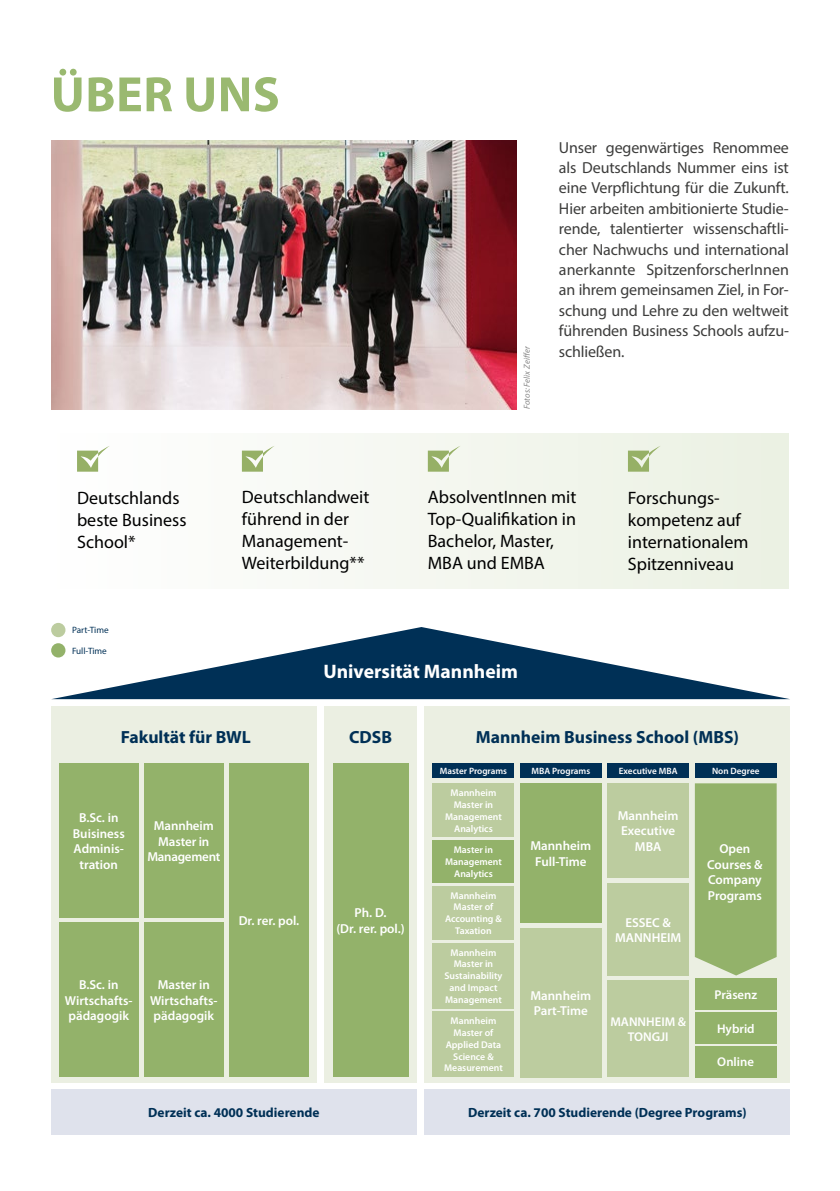
<style>
.page{position:relative;width:840px;height:1191px;background:#fff}
.page>*{position:absolute;margin:0;border:0;box-sizing:border-box;transform-origin:0 0}
.t1{font:700 50px "Myriad Pro";letter-spacing:.01em;color:#9ab970}
.t2{font:700 19.6px "Myriad Pro";color:#fff}
.t3{font:18px/22px "Myriad Pro";color:#000}
.t4{font:700 17.6px "Myriad Pro";color:#003056}
.t5{font:16px/20.4px "Myriad Pro";letter-spacing:-.01em;color:#3c3c3b;text-align:justify}
.t6{font:700 13.4px "Myriad Pro";color:#003056}
.t7{font:600 13px/15.6px "Myriad Pro";color:#fff;text-align:center}
.t8{font:600 12.8px/15.2px "Myriad Pro";color:#fff;text-align:center}
.t9{font:600 9.8px/11.8px "Myriad Pro";color:#fff;text-align:center}
.t10{font:600 9.2px "Myriad Pro";color:#fff}
.t11{font:9.2px "Myriad Pro";color:#003056}
.t12{font:italic 8.6px "Myriad Pro";letter-spacing:.01em;color:#878787}
</style>
<div class="page">
<div style="left:51px;top:433px;width:737px;height:155px;background:linear-gradient(to right,#fffeff,#ebf1e2)"></div>
<svg style="left:51px;top:627px;width:738px;height:72px"></svg>
<div style="left:51px;top:706px;width:265px;height:376px;background:#ebefe2"></div>
<div style="left:324px;top:706px;width:92px;height:376px;background:#ebefe2"></div>
<div style="left:51px;top:1089px;width:365px;height:45px;background:#dfe2ec"></div>
<div style="left:424px;top:706px;width:365px;height:376px;background:#ebefe2"></div>
<div style="left:424px;top:1089px;width:365px;height:45px;background:#dfe2ec"></div>
<img style="left:51px;top:141px;width:465px;height:268px">
<div style="left:59px;top:763px;width:80px;height:155px;background:#93b26a"></div>
<div style="left:59px;top:922px;width:80px;height:155px;background:#93b26a"></div>
<div style="left:229px;top:763px;width:80px;height:314px;background:#93b26a"></div>
<div style="left:333px;top:763px;width:75px;height:314px;background:#93b26a"></div>
<div style="left:144px;top:763px;width:79px;height:155px;background:#93b26a"></div>
<div style="left:144px;top:922px;width:79px;height:155px;background:#93b26a"></div>
<div style="left:694px;top:783px;width:82px;height:192px;background:#93b26a"></div>
<div style="left:607px;top:783px;width:81px;height:94px;background:#bccc9f"></div>
<div style="left:519px;top:783px;width:82px;height:140px;background:#93b26a"></div>
<div style="left:432px;top:885px;width:82px;height:54px;background:#bccc9f"></div>
<div style="left:432px;top:783px;width:82px;height:54px;background:#bccc9f"></div>
<div style="left:432px;top:840px;width:82px;height:42px;background:#93b26a"></div>
<div style="left:519px;top:928px;width:82px;height:149px;background:#bccc9f"></div>
<div style="left:432px;top:763px;width:82px;height:15px;background:#003056"></div>
<div style="left:519px;top:763px;width:82px;height:15px;background:#003056"></div>
<div style="left:607px;top:763px;width:81px;height:15px;background:#003056"></div>
<div style="left:694px;top:763px;width:82px;height:15px;background:#003056"></div>
<div style="left:607px;top:980px;width:81px;height:97px;background:#bccc9f"></div>
<div style="left:694px;top:979px;width:82px;height:31px;background:#93b26a"></div>
<div style="left:694px;top:1012px;width:82px;height:31px;background:#93b26a"></div>
<div style="left:694px;top:1046px;width:82px;height:31px;background:#93b26a"></div>
<div style="left:607px;top:883px;width:81px;height:92px;background:#bccc9f"></div>
<svg style="left:77px;top:446px;width:33px;height:26px"></svg>
<svg style="left:242px;top:446px;width:32px;height:26px"></svg>
<svg style="left:427px;top:446px;width:33px;height:26px"></svg>
<svg style="left:627px;top:446px;width:33px;height:26px"></svg>
<div style="left:432px;top:1011px;width:82px;height:66px;background:#bccc9f"></div>
<div style="left:432px;top:942px;width:82px;height:66px;background:#bccc9f"></div>
<div style="left:51px;top:623px;width:14px;height:14px;background:#bccc9f;border-radius:50%"></div>
<div style="left:51px;top:643px;width:14px;height:14px;background:#93b26a;border-radius:50%"></div>
<h1 class="t1" style="left:51px;top:62px;width:230px">ÜBER UNS</h1>
<p class="t12" style="left:521px;top:409px;width:64px;rotate:-90deg">Fotos: Felix Zeiffer</p>
<p class="t5" style="left:558px;top:137px;width:231px">Unser gegenwärtiges Renommee als Deutschlands Nummer eins ist eine Verpflichtung für die Zukunft.<br>Hier arbeiten ambitionierte Studie&shy;rende, talentierter wissenschaftli&shy;cher Nachwuchs und international anerkannte SpitzenforscherInnen an ihrem gemeinsamen Ziel, in For&shy;schung und Lehre zu den weltweit führenden Business Schools aufzu&shy;schließen.</p>
<p class="t3" style="left:77px;top:486px;width:111px">Deutschlands beste Business<br>School*</p>
<p class="t11" style="left:72px;top:624px;width:38px">Part-Time</p>
<p class="t11" style="left:72px;top:645px;width:36px">Full-Time</p>
<p class="t3" style="left:242px;top:485px;width:129px">Deutschlandweit führend in der<br>Management-<br>Weiterbildung**</p>
<p class="t3" style="left:427px;top:485px;width:150px">AbsolventInnen mit<br>Top-Qualifikation in<br>Bachelor, Master,<br>MBA und EMBA</p>
<p class="t2" style="left:323px;top:659px;width:196px">Universität Mannheim</p>
<p class="t3" style="left:627px;top:486px;width:122px">Forschungs&shy;kompetenz auf internationalem<br>Spitzenniveau</p>
<p class="t4" style="left:121px;top:725px;width:131px">Fakultät für BWL</p>
<p class="t4" style="left:349px;top:725px;width:44px">CDSB</p>
<p class="t4" style="left:475px;top:725px;width:264px">Mannheim Business School (MBS)</p>
<p class="t10" style="left:439px;top:765px;width:69px">Master Programs</p>
<p class="t10" style="left:531px;top:765px;width:60px">MBA Programs</p>
<p class="t10" style="left:618px;top:765px;width:60px">Executive MBA</p>
<p class="t10" style="left:711px;top:765px;width:49px">Non Degree</p>
<p class="t7" style="left:73px;top:809px;width:53px">B.Sc. in<br>Buisiness<br>Adminis&shy;tration</p>
<p class="t7" style="left:65px;top:976px;width:68px">B.Sc. in<br>Wirtschafts&shy;pädagogik</p>
<p class="t7" style="left:147px;top:817px;width:74px">Mannheim<br>Master in<br>Management</p>
<p class="t7" style="left:150px;top:976px;width:68px">Master in<br>Wirtschafts&shy;pädagogik</p>
<p class="t7" style="left:238px;top:912px;width:62px">Dr. rer. pol.</p>
<p class="t7" style="left:336px;top:905px;width:70px">Ph. D.<br>(Dr. rer. pol.)</p>
<p class="t9" style="left:445px;top:787px;width:58px">Mannheim<br>Master in<br>Management<br>Analytics</p>
<p class="t9" style="left:445px;top:844px;width:58px">Master in<br>Management<br>Analytics</p>
<p class="t9" style="left:445px;top:889px;width:58px">Mannheim<br>Master of<br>Accounting &amp;<br>Taxation</p>
<p class="t9" style="left:444px;top:946px;width:59px">Mannheim<br>Master in<br>Sustainability and Impact<br>Management</p>
<p class="t9" style="left:444px;top:1015px;width:60px">Mannheim<br>Master of<br>Applied Data<br>Science &amp;<br>Measurement</p>
<p class="t7" style="left:617px;top:807px;width:62px;text-align:left">Mannheim<br>Executive</p>
<p class="t7" style="left:530px;top:838px;width:62px">Mannheim</p>
<p class="t7" style="left:634px;top:838px;width:28px">MBA</p>
<p class="t7" style="left:535px;top:853px;width:53px">Full-Time</p>
<p class="t7" style="left:530px;top:987px;width:62px;text-align:left">Mannheim<br>Part-Time</p>
<p class="t7" style="left:614px;top:914px;width:68px">ESSEC &amp;<br>MANNHEIM</p>
<p class="t8" style="left:610px;top:1013px;width:77px">MANNHEIM &amp;<br>TONGJI</p>
<p class="t7" style="left:706px;top:840px;width:57px">Open<br>Courses &amp;<br>Company<br>Programs</p>
<p class="t8" style="left:714px;top:987px;width:44px">Präsenz</p>
<p class="t8" style="left:716px;top:1020px;width:39px">Hybrid</p>
<p class="t8" style="left:717px;top:1054px;width:38px">Online</p>
<p class="t6" style="left:148px;top:1103px;width:173px">Derzeit ca. 4000 Studierende</p>
<p class="t6" style="left:468px;top:1103px;width:280px">Derzeit ca. 700 Studierende (Degree Programs)</p>
</div>
